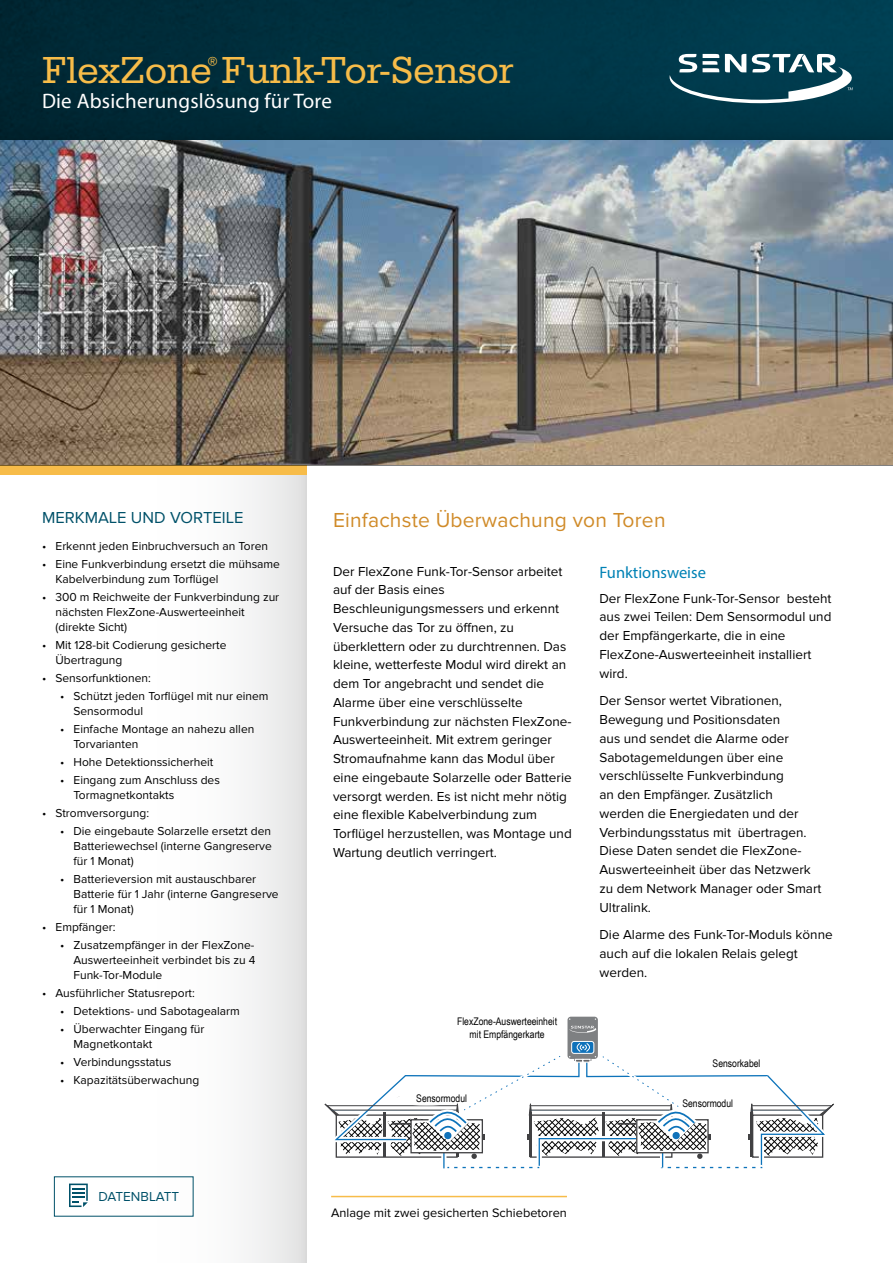
<style>
.page{position:relative;width:893px;height:1263px;background:#fff}
.page>*{position:absolute;margin:0;border:0;box-sizing:border-box;transform-origin:0 0}
.t1{font:39px "Serifa";color:#f7bc49}
.t2{font:21px "Proxima Nova";letter-spacing:.01em;color:#d08b29}
.t3{font:21px "Myriad Pro";letter-spacing:.01em;color:#fff}
.t4{font:700 21px "Proxima Nova";color:#f7bc49}
.t5{font:16.5px "Proxima Nova";color:#005169}
.t6{font:16.5px "Myriad Pro";color:#0082b5}
.t7{font:13.5px/18.8px "Proxima Nova";color:#000}
.t8{font:13.5px "Proxima Nova";color:#005169}
.t9{font:12.75px "Proxima Nova";color:#000}
.t10{font:12px/15px "Proxima Nova";color:#000}
.t11{font:10.5px/12.6px "Arial Narrow";color:#000;text-align:center}
.t12{font:7.05px "Arial";color:#000}
</style>
<div class="page">
<img style="left:0;top:0;width:893px;height:387px">
<div style="left:143px;top:466px;width:163px;height:797px;background:linear-gradient(to right,#fff,#e8e8e8)"></div>
<div style="left:0;top:465px;width:306px;height:10px;background:#f7bc49"></div>
<svg style="left:670px;top:54px;width:187px;height:49px"></svg>
<svg style="left:0;top:387px;width:893px;height:78px;background:#938069"></svg>
<svg style="left:69px;top:1183px;width:19px;height:24px"></svg>
<hr style="left:331px;top:1196px;width:236px;height:1px;background:#f7bc49">
<svg style="left:567px;top:1016px;width:31px;height:3px"></svg>
<div style="left:567px;top:1017px;width:31px;height:42px;background:#7e8082;border-radius:3px"></div>
<svg style="left:570px;top:1026px;width:27px;height:7px"></svg>
<div style="left:571px;top:1041px;width:23px;height:13px;border:1px solid #fff;border-radius:2px"></div>
<svg style="left:324px;top:1042px;width:510px;height:127px"></svg>
<div style="left:612px;top:1028px;width:76px;height:25px;background:#fff;border-radius:50%"></div>
<div style="left:612px;top:1027px;width:77px;height:27px;border:2px solid #fff;border-radius:50%"></div>
<div style="left:504px;top:1021px;width:57px;height:34px;background:#fff;border-radius:50%"></div>
<div style="left:721px;top:1053px;width:63px;height:20px;background:#fff;border-radius:50%"></div>
<div style="left:393px;top:1094px;width:67px;height:11px;background:#fff;border-radius:50%"></div>
<div style="left:681px;top:1094px;width:58px;height:15px;background:#fff;border-radius:50%"></div>
<h1 class="t1" style="left:42px;top:48px;width:473px">FlexZone Funk-Tor-Sensor</h1>
<h2 class="t3" style="left:42px;top:88px;width:291px">Die Absicherungslösung für Tore</h2>
<h2 class="t4" style="left:207px;top:52px;width:12px">®</h2>
<p class="t5" style="left:42px;top:508px;width:203px">MERKMALE UND VORTEILE</p>
<p class="t10" style="left:42px;top:539px;width:228px">• Erkennt jeden Einbruchversuch an Toren</p>
<p class="t10" style="left:56px;top:557px;width:226px;text-indent:-14px">• Eine Funkverbindung ersetzt die mühsame<br>Kabelverbindung zum Torflügel</p>
<p class="t10" style="left:56px;top:590px;width:225px;text-indent:-14px">• 300 m Reichweite der Funkverbindung zur nächsten FlexZone-Auswerteeinheit (direkte Sicht)</p>
<p class="t10" style="left:56px;top:638px;width:172px;text-indent:-14px">• Mit 128-bit Codierung gesicherte<br>Übertragung</p>
<p class="t10" style="left:42px;top:671px;width:110px">• Sensorfunktionen:</p>
<p class="t10" style="left:74px;top:689px;width:197px;text-indent:-14px">• Schützt jeden Torflügel mit nur einem<br>Sensormodul</p>
<p class="t10" style="left:74px;top:722px;width:182px;text-indent:-14px">• Einfache Montage an nahezu allen<br>Torvarianten</p>
<p class="t10" style="left:60px;top:755px;width:155px">• Hohe Detektionssicherheit</p>
<p class="t10" style="left:74px;top:773px;width:148px;text-indent:-14px">• Eingang zum Anschluss des<br>Tormagnetkontakts</p>
<p class="t10" style="left:42px;top:806px;width:109px">• Stromversorgung:</p>
<p class="t10" style="left:74px;top:824px;width:200px;text-align:justify;text-indent:-14px">• Die eingebaute Solarzelle ersetzt den Batteriewechsel (interne Gangreserve für 1 Monat)</p>
<p class="t10" style="left:74px;top:872px;width:207px;text-indent:-14px">• Batterieversion mit austauschbarer<br>Batterie für 1 Jahr (interne Gangreserve für 1 Monat)</p>
<p class="t10" style="left:42px;top:920px;width:75px">• Empfänger:</p>
<p class="t10" style="left:74px;top:938px;width:183px;text-align:justify;text-indent:-14px">• Zusatzempfänger in der FlexZone-Auswerteeinheit verbindet bis zu 4<br>Funk-Tor-Module</p>
<p class="t10" style="left:42px;top:986px;width:154px">• Ausführlicher Statusreport:</p>
<p class="t10" style="left:60px;top:1004px;width:181px">• Detektions- und Sabotagealarm</p>
<p class="t10" style="left:74px;top:1022px;width:132px;text-indent:-14px">• Überwachter Eingang für<br>Magnetkontakt</p>
<p class="t10" style="left:60px;top:1055px;width:113px">• Verbindungsstatus</p>
<p class="t10" style="left:60px;top:1073px;width:141px">• Kapazitätsüberwachung</p>
<p class="t8" style="left:99px;top:1189px;width:82px">DATENBLATT</p>
<h2 class="t2" style="left:333px;top:508px;width:334px">Einfachste Überwachung von Toren</h2>
<p class="t7" style="left:333px;top:562px;width:240px">Der FlexZone Funk-Tor-Sensor arbeitet auf der Basis eines Beschleunigungsmessers und erkennt Versuche das Tor zu öffnen, zu überklettern oder zu durchtrennen. Das kleine, wetterfeste Modul wird direkt an dem Tor angebracht und sendet die Alarme über eine verschlüsselte Funkverbindung zur nächsten FlexZone-Auswerteeinheit. Mit extrem geringer Stromaufnahme kann das Modul über eine eingebaute Solarzelle oder Batterie versorgt werden. Es ist nicht mehr nötig eine flexible Kabelverbindung zum Torflügel herzustellen, was Montage und Wartung deutlich verringert.</p>
<p class="t6" style="left:599px;top:562px;width:108px">Funktionsweise</p>
<p class="t7" style="left:599px;top:589px;width:234px">Der FlexZone Funk-Tor-Sensor besteht aus zwei Teilen: Dem Sensormodul und der Empfängerkarte, die in eine<br>FlexZone-Auswerteeinheit installiert wird.</p>
<p class="t7" style="left:599px;top:692px;width:223px">Der Sensor wertet Vibrationen,<br>Bewegung und Positionsdaten<br>aus und sendet die Alarme oder<br>Sabotagemeldungen über eine verschlüsselte Funkverbindung<br>an den Empfänger. Zusätzlich<br>werden die Energiedaten und der<br>Verbindungsstatus mit übertragen.<br>Diese Daten sendet die FlexZone-<br>Auswerteeinheit über das Netzwerk zu dem Network Manager oder Smart<br>Ultralink.</p>
<p class="t7" style="left:599px;top:926px;width:235px">Die Alarme des Funk-Tor-Moduls könne auch auf die lokalen Relais gelegt werden.</p>
<p class="t11" style="left:457px;top:1015px;width:102px">FlexZone-Auswerteeinheit mit Empfängerkarte</p>
<p class="t12" style="left:512px;top:1031px;width:47px">Processor with</p>
<p class="t11" style="left:713px;top:1057px;width:49px">Sensorkabel</p>
<p class="t12" style="left:729px;top:1061px;width:44px">Sensor Cable</p>
<p class="t11" style="left:416px;top:1091px;width:52px">Sensormodul</p>
<p class="t12" style="left:397px;top:1095px;width:49px">Sensor Module</p>
<p class="t12" style="left:685px;top:1097px;width:49px">Sensor Module</p>
<p class="t11" style="left:682px;top:1097px;width:52px">Sensormodul</p>
<p class="t9" style="left:331px;top:1205px;width:237px">Anlage mit zwei gesicherten Schiebetoren</p>
</div>
